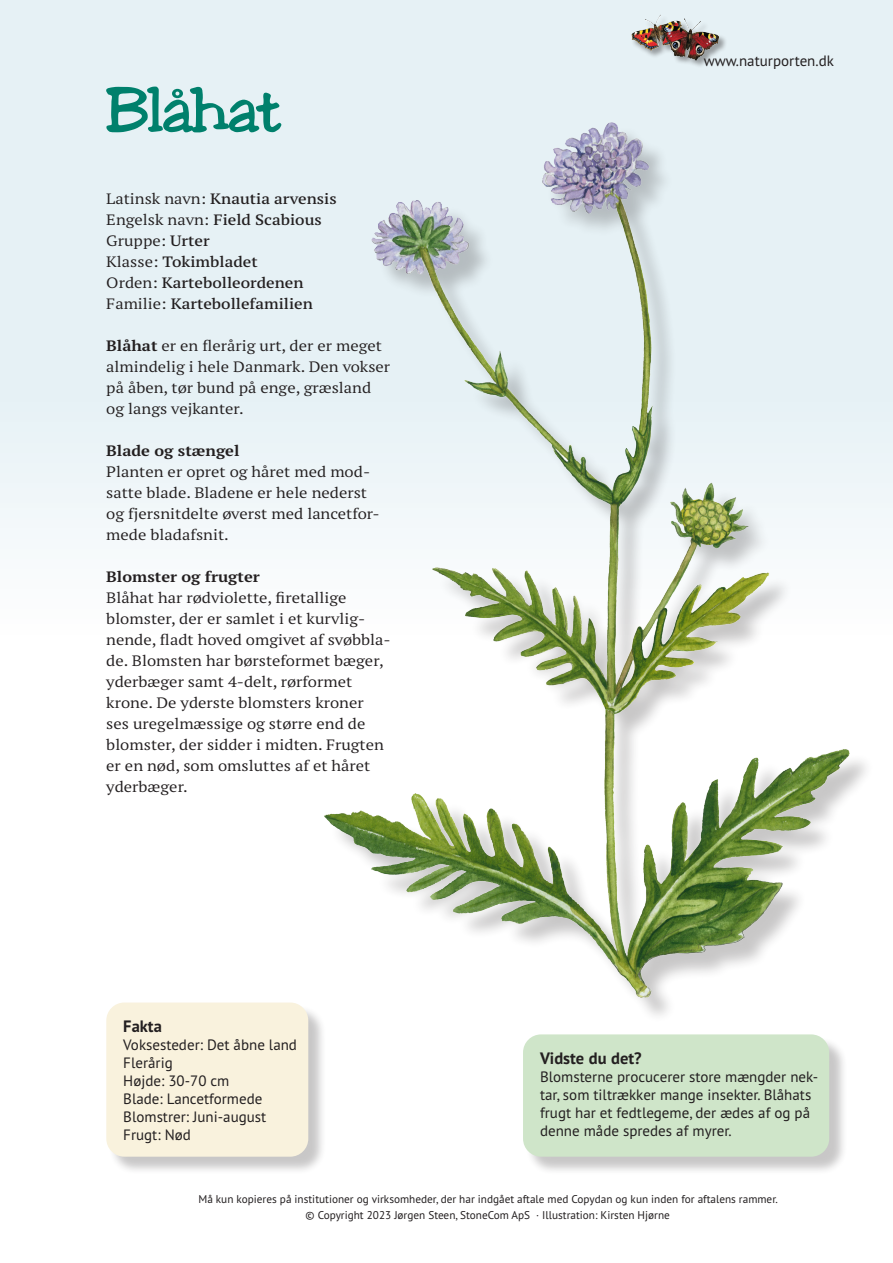
<style>
.page{position:relative;width:893px;height:1263px;background:#fff}
.page>*{position:absolute;margin:0;border:0;box-sizing:border-box;transform-origin:0 0}
.t1{font:60px "Toledo";letter-spacing:-.025em;color:#00806c}
.t2{font:700 16.5px "PT Sans Pro";color:#231f20}
.t3{font:expanded 15px/21px "PT Serif Pro";color:#231f20}
.t4{font:15px/18px "PT Sans Pro";color:#231f20}
.t5{font:600 expanded 15px/21px "PT Serif Pro";color:#231f20}
.t6{font:700 expanded 15px "PT Serif Pro";color:#231f20}
.t7{font:11.25px/16.5px "PT Sans Pro";color:#231f20;text-align:center}
.s1{font-weight:400}
.s2{font-weight:700}
</style>
<div class="page">
<div style="left:0;top:0;width:893px;height:1263px;background:linear-gradient(to bottom,#e3eff4,#fff)"></div>
<div style="left:632px;top:15px;width:96px;height:54px;background:#231f20;opacity:.4"></div>
<img style="left:631px;top:15px;width:58px;height:42px">
<div style="left:109px;top:1005px;width:218px;height:170px;background:#231f20;opacity:.25"></div>
<div style="left:106px;top:1002px;width:202px;height:155px;background:#f9f2dd;border-radius:18px"></div>
<div style="left:525px;top:1036px;width:323px;height:139px;background:#231f20;opacity:.25"></div>
<div style="left:523px;top:1034px;width:306px;height:123px;background:#cfe5c9;border-radius:18px"></div>
<div style="left:329px;top:126px;width:546px;height:897px;background:#231f20;opacity:.25"></div>
<img style="left:316px;top:111px;width:549px;height:898px">
<h1 class="t1" style="left:106px;top:72px;width:175px">Blåhat</h1>
<p class="t5" style="left:106px;top:187px;width:232px"><span class="s1">Latinsk navn:</span> Knautia arvensis<br><span class="s1">Engelsk navn:</span> Field Scabious<br><span class="s1">Gruppe:</span> Urter<br><span class="s1">Klasse:</span> Tokimbladet<br><span class="s1">Orden:</span> Kartebolleordenen<br><span class="s1">Familie:</span> Kartebollefamilien</p>
<p class="t3" style="left:106px;top:334px;width:285px"><span class="s2">Blåhat</span> er en flerårig urt, der er meget almindelig i hele Danmark. Den vokser på åben, tør bund på enge, græsland og langs vejkanter.</p>
<p class="t6" style="left:106px;top:440px;width:135px">Blade og stængel</p>
<p class="t3" style="left:106px;top:460px;width:275px">Planten er opret og håret med mod&shy;satte blade. Bladene er hele nederst og fjersnitdelte øverst med lancetfor&shy;mede bladafsnit.</p>
<p class="t6" style="left:106px;top:566px;width:155px">Blomster og frugter</p>
<p class="t3" style="left:106px;top:586px;width:286px">Blåhat har rødviolette, firetallige blomster, der er samlet i et kurvlig&shy;nende, fladt hoved omgivet af svøbbla&shy;de. Blomsten har børsteformet bæger, yderbæger samt 4-delt, rørformet krone. De yderste blomsters kroner<br>ses uregelmæssige og større end de blomster, der sidder i midten. Frugten er en nød, som omsluttes af et håret yderbæger.</p>
<p class="t2" style="left:123px;top:1015px;width:40px">Fakta</p>
<p class="t4" style="left:123px;top:1035px;width:175px">Voksesteder: Det åbne land<br>Flerårig<br>Højde: 30-70 cm<br>Blade: Lancetformede<br>Blomstrer: Juni-august<br>Frugt: Nød</p>
<p class="t4" style="left:704px;top:52px;width:132px">www.naturporten.dk</p>
<p class="t2" style="left:540px;top:1047px;width:103px">Vidste du det?</p>
<p class="t4" style="left:540px;top:1067px;width:280px">Blomsterne procucerer store mængder nek&shy;tar, som tiltrækker mange insekter. Blåhats frugt har et fedtlegeme, der ædes af og på denne måde spredes af myrer.</p>
<p class="t7" style="left:198px;top:1190px;width:581px">Må kun kopieres på institutioner og virksomheder, der har indgået aftale med Copydan og kun inden for aftalens rammer. © Copyright 2023 Jørgen Steen, StoneCom ApS · Illustration: Kirsten Hjørne</p>
</div>
